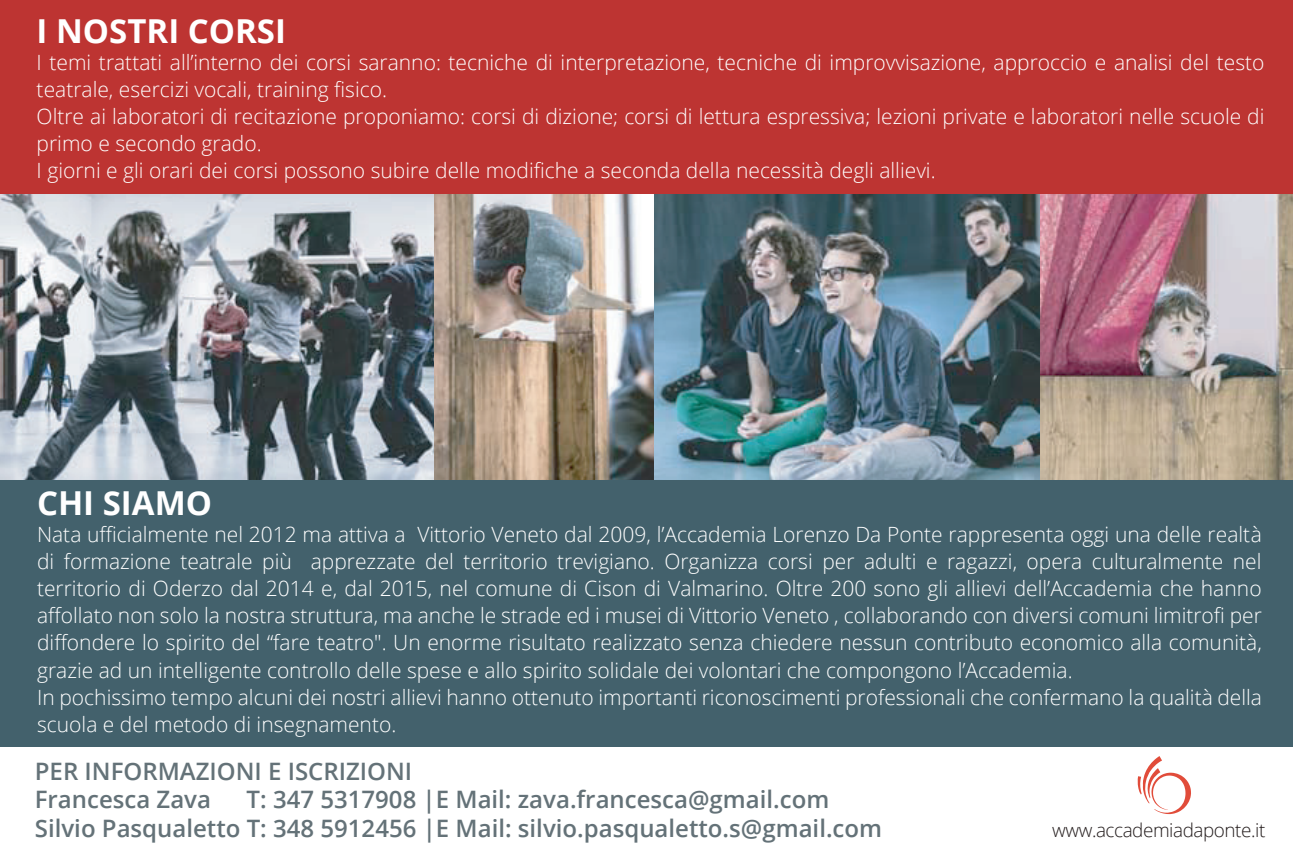
<style>
.page{position:relative;width:1293px;height:868px;background:#fff}
.page>*{position:absolute;margin:0;border:0;box-sizing:border-box;transform-origin:0 0}
.t1{font:700 33px "Open Sans";color:#fff}
.t2{font:600 24px/28.8px "Open Sans";color:#647278}
.t3{font:300 21px/27px "Open Sans";color:#fff}
.t4{font:300 18.9px "Open Sans";letter-spacing:-.025em;color:#231c1c}
</style>
<div class="page">
<img style="left:0;top:193px;width:654px;height:287px">
<img style="left:1039px;top:193px;width:253px;height:287px">
<img style="left:654px;top:193px;width:385px;height:287px">
<div style="left:0;top:0;width:1293px;height:193px;background:#bd3432"></div>
<div style="left:0;top:480px;width:1293px;height:267px;background:#43616c"></div>
<svg style="left:1137px;top:756px;width:54px;height:58px"></svg>
<h1 class="t1" style="left:37px;top:7px;width:251px">I NOSTRI CORSI</h1>
<p class="t3" style="left:37px;top:48px;width:1229px">I temi trattati all’interno dei corsi saranno: tecniche di interpretazione, tecniche di improvvisazione, approccio e analisi del testo teatrale, esercizi vocali, training fisico.<br>Oltre ai laboratori di recitazione proponiamo: corsi di dizione; corsi di lettura espressiva; lezioni private e laboratori nelle scuole di primo e secondo grado.<br>I giorni e gli orari dei corsi possono subire delle modifiche a seconda della necessità degli allievi.</p>
<h1 class="t1" style="left:37px;top:480px;width:177px">CHI SIAMO</h1>
<p class="t3" style="left:37px;top:520px;width:1226px">Nata ufficialmente nel 2012 ma attiva a Vittorio Veneto dal 2009, l’Accademia Lorenzo Da Ponte rappresenta oggi una delle realtà di formazione teatrale più apprezzate del territorio trevigiano. Organizza corsi per adulti e ragazzi, opera culturalmente nel territorio di Oderzo dal 2014 e, dal 2015, nel comune di Cison di Valmarino. Oltre 200 sono gli allievi dell’Accademia che hanno affollato non solo la nostra struttura, ma anche le strade ed i musei di Vittorio Veneto , collaborando con diversi comuni limitrofi per diffondere lo spirito del “fare teatro". Un enorme risultato realizzato senza chiedere nessun contributo economico alla comunità, grazie ad un intelligente controllo delle spese e allo spirito solidale dei volontari che compongono l’Accademia.<br>In pochissimo tempo alcuni dei nostri allievi hanno ottenuto importanti riconoscimenti professionali che confermano la qualità della scuola e del metodo di insegnamento.</p>
<p class="t2" style="left:35px;top:755px;width:379px">PER INFORMAZIONI E ISCRIZIONI<br>Francesca Zava</p>
<p class="t2" style="left:35px;top:784px;width:849px;text-indent:212px">T: 347 5317908 |E Mail: zava.francesca@gmail.com<br>Silvio Pasqualetto T: 348 5912456 |E Mail: silvio.pasqualetto.s@gmail.com</p>
<p class="t4" style="left:1052px;top:817px;width:215px">www.accademiadaponte.it</p>
</div>
